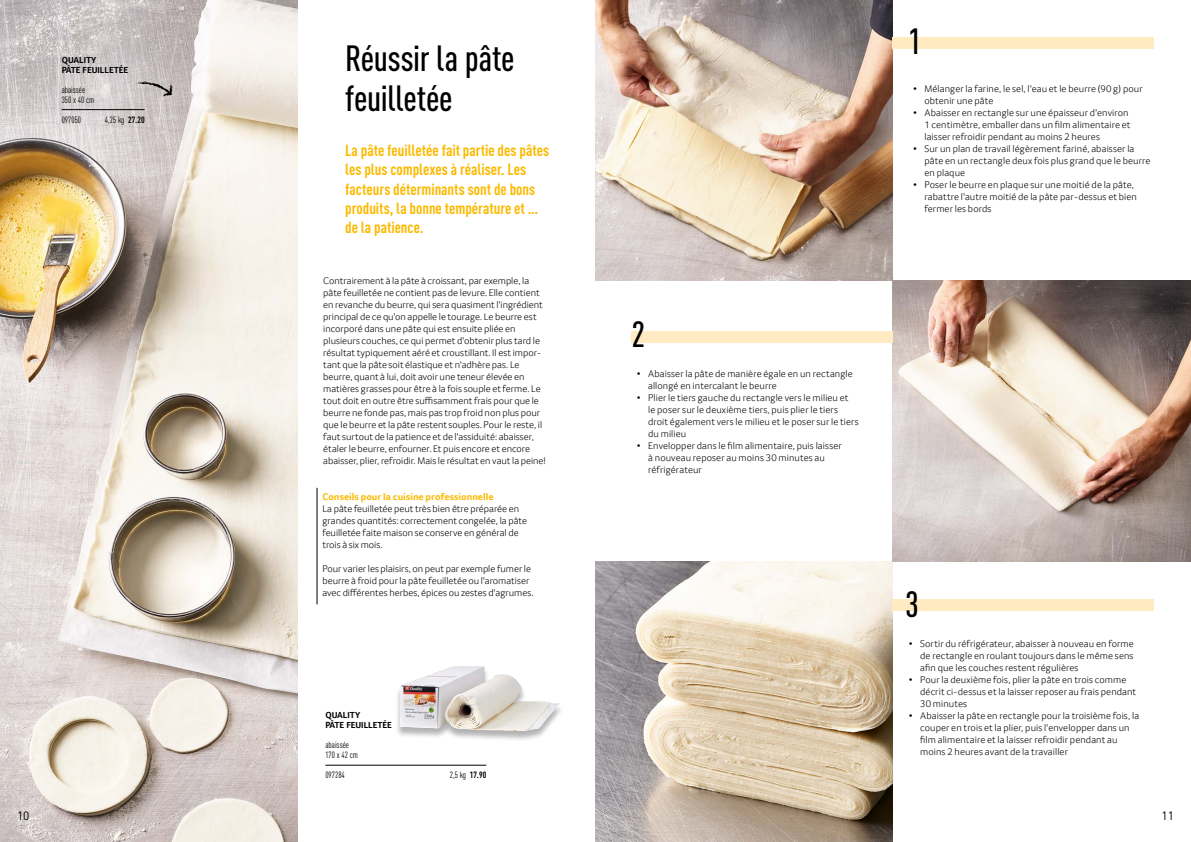
<style>
.page{position:relative;width:1191px;height:842px;background:#fff}
.page>*{position:absolute;margin:0;border:0;box-sizing:border-box;transform-origin:0 0}
.handfont{font:500 condensed 36px/40px "DIN Pro";letter-spacing:-.005em;color:#000}
.Titel_Redaktion{font:700 condensed 16px/19.2px "DIN Pro";color:#fbba00}
.t1{font:12px "DIN Pro";color:#000}
.Fliesstext_Redaktion{font:300 10px/12px "Transgourmet";letter-spacing:.005em;color:#000}
.Fliesstext_Redaktion-2{font:700 10px "Transgourmet";color:#fbba00}
.Titel{font:700 9px/10px "Transgourmet";color:#000}
.art-nr_Einheit{font:condensed 9px "DIN Pro";color:#000}
.grundtext_d{font:condensed 9px "DIN Pro";color:#000}
.s1{font-weight:700}
</style>
<div class="page">
<img style="left:0;top:0;width:298px;height:842px">
<img style="left:595px;top:561px;width:297px;height:281px">
<img style="left:595px;top:0;width:297px;height:281px">
<img style="left:892px;top:281px;width:299px;height:280px">
<div style="left:395px;top:666px;width:169px;height:75px;background:#000;opacity:.3"></div>
<img style="left:400px;top:666px;width:160px;height:65px">
<hr style="left:325px;top:765px;width:161px;height:1px;background:#000">
<hr style="left:62px;top:109px;width:83px;height:1px;background:#000">
<hr style="left:317px;top:488px;width:1px;height:116px;background:#000">
<div style="left:892px;top:37px;width:262px;height:11px;background:#ffeac1"></div>
<div style="left:892px;top:599px;width:262px;height:11px;background:#ffeac1"></div>
<div style="left:631px;top:331px;width:261px;height:12px;background:#ffeac1"></div>
<svg style="left:133px;top:81px;width:40px;height:17px"></svg>
<p class="Titel" style="left:62px;top:55px;width:68px">QUALITY<br>PÂTE FEUILLETÉE</p>
<p class="grundtext_d" style="left:62px;top:83px;width:25px">abaissée</p>
<p class="grundtext_d" style="left:62px;top:93px;width:34px">350 x 40 cm</p>
<p class="art-nr_Einheit" style="left:62px;top:113px;width:21px">097050</p>
<p class="art-nr_Einheit" style="left:105px;top:113px;width:41px">4,25 kg <span class="s1">27.20</span></p>
<p class="t1" style="left:17px;top:806px;width:14px">10</p>
<p class="handfont" style="left:345px;top:36px;width:171px">Réussir la pâte feuilletée</p>
<p class="Titel_Redaktion" style="left:345px;top:139px;width:205px">La pâte feuilletée fait partie des pâtes les plus complexes à réaliser. Les</p>
<p class="Titel_Redaktion" style="left:345px;top:178px;width:195px">facteurs déterminants sont de bons produits, la bonne température et …</p>
<p class="Titel_Redaktion" style="left:345px;top:216px;width:80px">de la patience.</p>
<p class="Fliesstext_Redaktion" style="left:323px;top:275px;width:224px">Contrairement à la pâte à croissant, par exemple, la pâte feuilletée ne contient pas de levure. Elle contient en revanche du beurre, qui sera quasiment l'ingrédient principal de ce qu'on appelle le tourage. Le beurre est incorporé dans une pâte qui est ensuite pliée en plusieurs couches, ce qui permet d'obtenir plus tard le résultat typiquement aéré et croustillant. Il est impor&shy;tant que la pâte soit élastique et n'adhère pas. Le beurre, quant à lui, doit avoir une teneur élevée en matières grasses pour être à la fois souple et ferme. Le tout doit en outre être suffisamment frais pour que le beurre ne fonde pas, mais pas trop froid non plus pour que le beurre et la pâte restent souples. Pour le reste, il faut surtout de la patience et de l'assiduité: abaisser, étaler le beurre, enfourner. Et puis encore et encore abaisser, plier, refroidir. Mais le résultat en vaut la peine!</p>
<p class="Fliesstext_Redaktion-2" style="left:322px;top:490px;width:173px">Conseils pour la cuisine professionnelle</p>
<p class="Fliesstext_Redaktion" style="left:322px;top:502px;width:206px">La pâte feuilletée peut très bien être préparée en grandes quantités: correctement congelée, la pâte feuilletée faite maison se conserve en général de trois à six mois.</p>
<p class="Fliesstext_Redaktion" style="left:322px;top:562px;width:213px">Pour varier les plaisirs, on peut par exemple fumer le beurre à froid pour la pâte feuilletée ou l'aromatiser avec différentes herbes, épices ou zestes d'agrumes.</p>
<p class="Titel" style="left:325px;top:710px;width:68px">QUALITY<br>PÂTE FEUILLETÉE</p>
<p class="grundtext_d" style="left:325px;top:738px;width:25px">abaissée</p>
<p class="grundtext_d" style="left:325px;top:748px;width:34px">170 x 42 cm</p>
<p class="art-nr_Einheit" style="left:325px;top:768px;width:21px">097284</p>
<p class="art-nr_Einheit" style="left:450px;top:768px;width:38px">2,5 kg <span class="s1">17.90</span></p>
<p class="handfont" style="left:631px;top:311px;width:15px">2</p>
<p class="Fliesstext_Redaktion" style="left:648px;top:367px;width:206px;text-indent:-11px">• Abaisser la pâte de manière égale en un rectangle allongé en intercalant le beurre</p>
<p class="Fliesstext_Redaktion" style="left:648px;top:391px;width:212px;text-indent:-11px">• Plier le tiers gauche du rectangle vers le milieu et<br>le poser sur le deuxième tiers, puis plier le tiers droit également vers le milieu et le poser sur le tiers du milieu</p>
<p class="Fliesstext_Redaktion" style="left:648px;top:439px;width:195px;text-indent:-11px">• Envelopper dans le film alimentaire, puis laisser à nouveau reposer au moins 30 minutes au réfrigérateur</p>
<p class="handfont" style="left:908px;top:18px;width:15px">1</p>
<p class="Fliesstext_Redaktion" style="left:924px;top:83px;width:220px;text-indent:-11px">• Mélanger la farine, le sel, l'eau et le beurre (90 g) pour obtenir une pâte</p>
<p class="Fliesstext_Redaktion" style="left:924px;top:107px;width:208px;text-indent:-11px">• Abaisser en rectangle sur une épaisseur d'environ<br>1 centimètre, emballer dans un film alimentaire et laisser refroidir pendant au moins 2 heures</p>
<p class="Fliesstext_Redaktion" style="left:924px;top:143px;width:228px;text-indent:-11px">• Sur un plan de travail légèrement fariné, abaisser la pâte en un rectangle deux fois plus grand que le beurre en plaque</p>
<p class="Fliesstext_Redaktion" style="left:924px;top:179px;width:214px;text-indent:-11px">• Poser le beurre en plaque sur une moitié de la pâte, rabattre l'autre moitié de la pâte par-dessus et bien fermer les bords</p>
<p class="handfont" style="left:905px;top:581px;width:15px">3</p>
<p class="Fliesstext_Redaktion" style="left:920px;top:637px;width:215px;text-align:justify;text-indent:-11px">• Sortir du réfrigérateur, abaisser à nouveau en forme de rectangle en roulant toujours dans le même sens afin que les couches restent régulières</p>
<p class="Fliesstext_Redaktion" style="left:920px;top:673px;width:217px;text-indent:-11px">• Pour la deuxième fois, plier la pâte en trois comme décrit ci-dessus et la laisser reposer au frais pendant<br>30 minutes</p>
<p class="Fliesstext_Redaktion" style="left:920px;top:709px;width:220px;text-indent:-11px">• Abaisser la pâte en rectangle pour la troisième fois, la couper en trois et la plier, puis l'envelopper dans un film alimentaire et la laisser refroidir pendant au moins 2 heures avant de la travailler</p>
<p class="t1" style="left:1161px;top:806px;width:14px">11</p>
</div>
